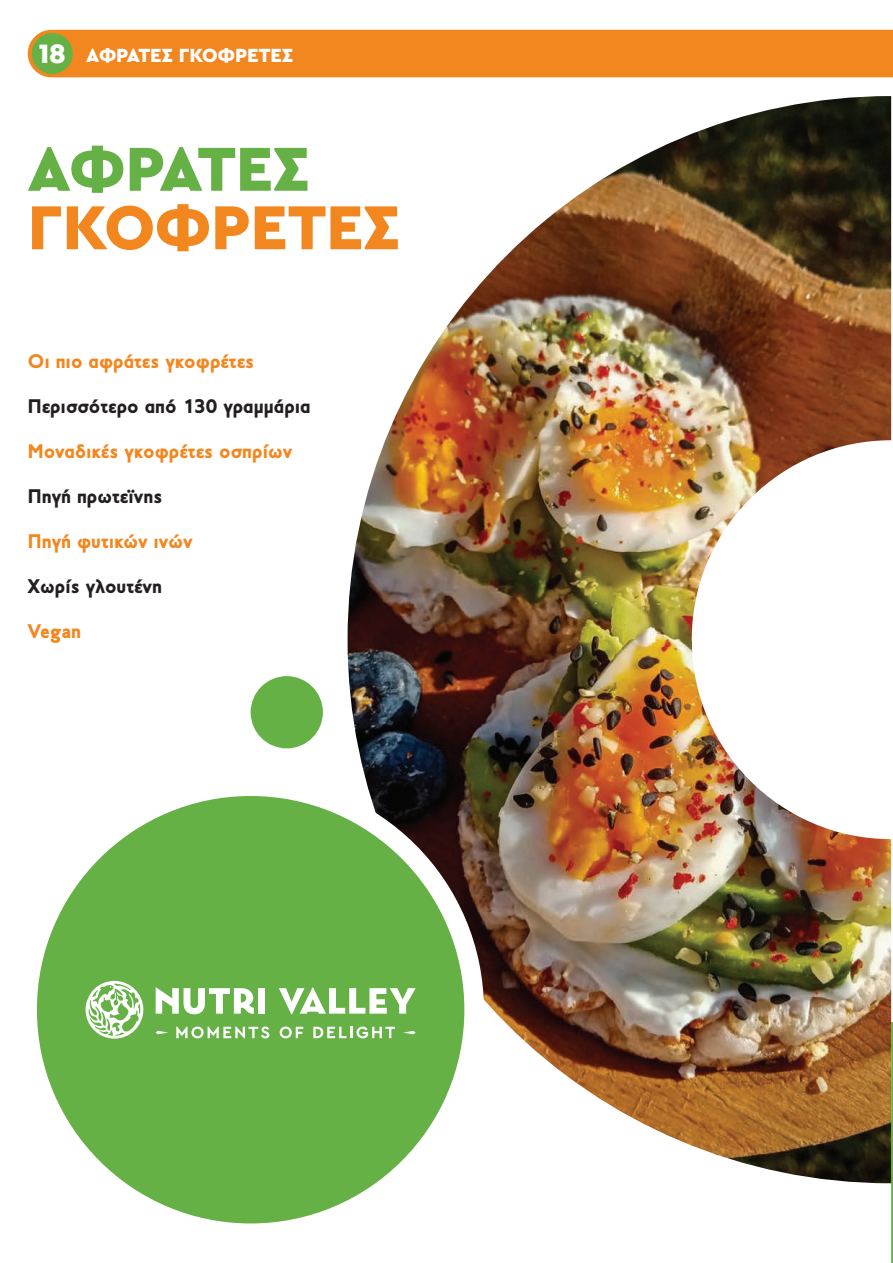
<style>
.page{position:relative;width:893px;height:1263px;background:#fff}
.page>*{position:absolute;margin:0;border:0;box-sizing:border-box;transform-origin:0 0}
.t1{font:900 64.95px/58.5px "Cera GR";color:#f28720}
.t2{font:27.6px "Mont Heavy DEMO";color:#fff}
.t3{font:900 19.95px "PF Transport";color:#f28720}
.t4{font:900 19.95px "PF Transport";color:#231f20}
.t5{font:900 19.95px "Cera GR";color:#fff}
.s1{color:#65b145}
</style>
<div class="page">
<div style="left:28px;top:30px;width:865px;height:47px;background:#f28720"></div>
<div style="left:32px;top:33px;width:41px;height:41px;background:#65b145;border-radius:50%"></div>
<div style="left:251px;top:676px;width:72px;height:72px;background:#65b145;border-radius:50%"></div>
<svg style="left:891px;top:1010px;width:2px;height:253px"></svg>
<img style="left:348px;top:96px;width:543px;height:1087px">
<div style="left:27px;top:786px;width:447px;height:447px;background:#65b145;border-radius:50%"></div>
<div style="left:17px;top:776px;width:467px;height:467px;border:20px solid #fff;border-radius:50%"></div>
<svg style="left:403px;top:1031px;width:13px;height:3px"></svg>
<svg style="left:156px;top:1031px;width:12px;height:3px"></svg>
<svg style="left:279px;top:987px;width:137px;height:27px"></svg>
<div style="left:258px;top:988px;width:7px;height:26px;background:#fff"></div>
<svg style="left:156px;top:987px;width:98px;height:27px"></svg>
<svg style="left:176px;top:1026px;width:93px;height:12px"></svg>
<svg style="left:280px;top:1026px;width:23px;height:12px"></svg>
<svg style="left:313px;top:1026px;width:82px;height:12px"></svg>
<svg style="left:86px;top:981px;width:57px;height:57px"></svg>
<p class="t2" style="left:39px;top:37px;width:29px">18</p>
<p class="t5" style="left:86px;top:44px;width:209px">ΑΦΡΑΤΕΣ ΓΚΟΦΡΕΤΕΣ</p>
<p class="t1" style="left:28px;top:140px;width:374px"><span class="s1">ΑΦΡΑΤΕΣ<br></span>ΓΚΟΦΡΕΤΕΣ</p>
<p class="t3" style="left:28px;top:350px;width:228px">Οι πιο αφράτες γκοφρέτες</p>
<p class="t4" style="left:28px;top:395px;width:284px">Περισσότερο από 130 γραμμάρια</p>
<p class="t3" style="left:28px;top:440px;width:266px">Μοναδικές γκοφρέτες οσπρίων</p>
<p class="t4" style="left:28px;top:485px;width:136px">Πηγή πρωτεϊνης</p>
<p class="t3" style="left:28px;top:530px;width:166px">Πηγή φυτικών ινών</p>
<p class="t4" style="left:28px;top:575px;width:136px">Χωρίς γλουτένη</p>
<p class="t3" style="left:28px;top:620px;width:55px">Vegan</p>
</div>
